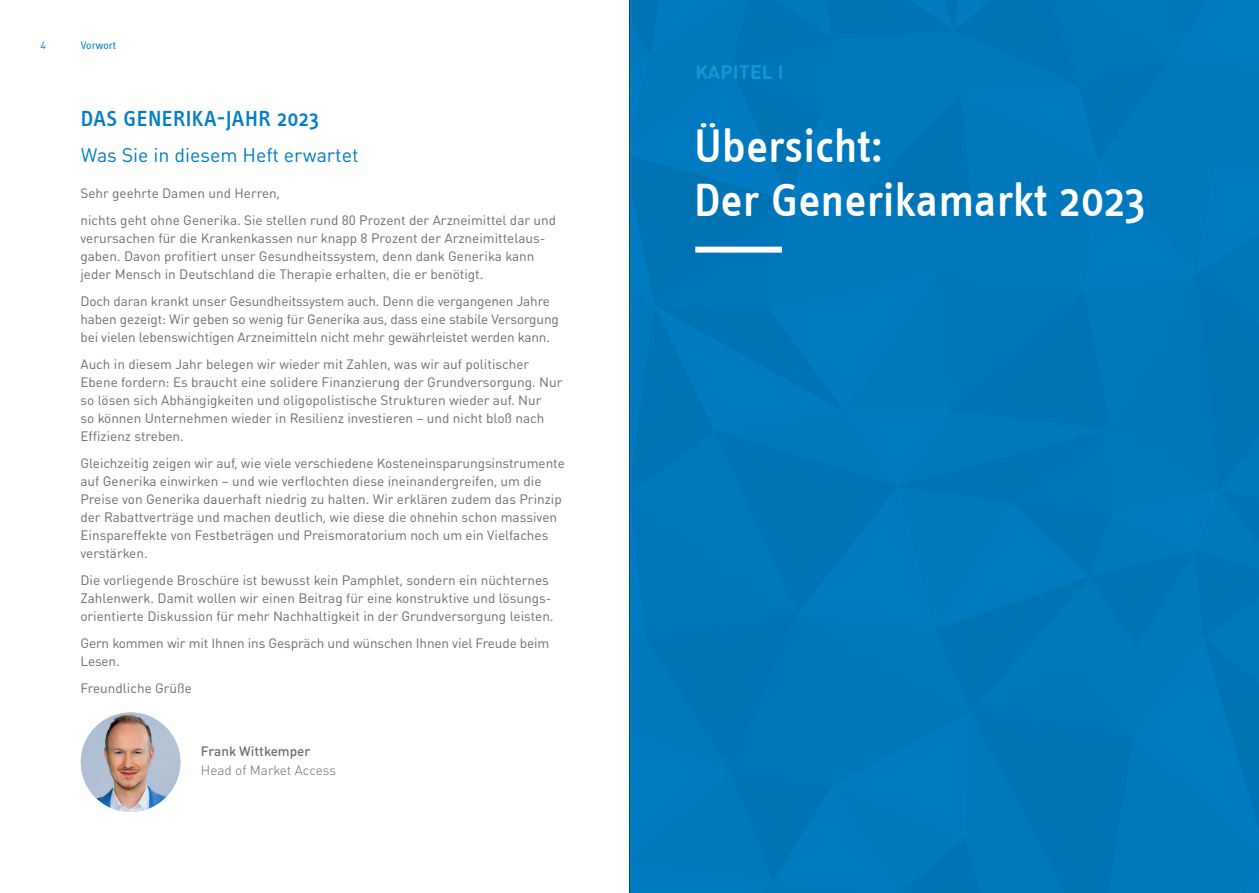
<style>
.page{position:relative;width:1259px;height:893px;background:#fff}
.page>*{position:absolute;margin:0;border:0;box-sizing:border-box;transform-origin:0 0}
.Kapitel{font:500 48px "Info Text";color:#fff}
.Head_Infotext{font:500 22.5px "Info Text";letter-spacing:.02em;color:#007ec5}
.Head{font:19.5px "DIN Round OT";color:#007ec5}
.Head-2{font:700 19.5px "DIN Round OT";letter-spacing:.005em;color:#119ad2}
.Fliess{font:13.5px/18px "DIN Round OT";color:#6c6d70}
.Fliess-2{font:300 13.5px "DIN Round OT";color:#6c6d70}
.Fliess-3{font:500 13.5px "DIN Round OT";color:#6c6d70}
.Kolumne_links{font:11.25px "Info Text Regular Tf";color:#007ec5}
.t1{font:10.5px "DIN Round OT";color:#007ec5}
</style>
<div class="page">
<div style="left:633px;top:0;width:626px;height:893px;background:#0078bc"></div>
<div style="left:695px;top:247px;width:87px;height:6px;background:#fff"></div>
<img style="left:81px;top:712px;width:99px;height:100px;border-radius:50px">
<svg style="left:629px;top:0;width:1px;height:893px"></svg>
<p class="t1" style="left:40px;top:38px;width:7px">4</p>
<p class="Kolumne_links" style="left:81px;top:39px;width:37px">Vorwort</p>
<p class="Head_Infotext" style="left:81px;top:106px;width:240px">DAS GENERIKA-JAHR 2023</p>
<p class="Head" style="left:81px;top:143px;width:279px">Was Sie in diesem Heft erwartet</p>
<p class="Fliess" style="left:80px;top:184px;width:201px">Sehr geehrte Damen und Herren,</p>
<p class="Fliess" style="left:80px;top:211px;width:477px">nichts geht ohne Generika. Sie stellen rund 80 Prozent der Arzneimittel dar und verursachen für die Krankenkassen nur knapp 8 Prozent der Arzneimittelaus&shy;gaben. Davon profitiert unser Gesundheitssystem, denn dank Generika kann jeder Mensch in Deutschland die Therapie erhalten, die er benötigt.</p>
<p class="Fliess" style="left:80px;top:292px;width:480px">Doch daran krankt unser Gesundheitssystem auch. Denn die vergangenen Jahre haben gezeigt: Wir geben so wenig für Generika aus, dass eine stabile Versorgung bei vielen lebenswichtigen Arzneimitteln nicht mehr gewährleistet werden kann.</p>
<p class="Fliess" style="left:80px;top:355px;width:483px">Auch in diesem Jahr belegen wir wieder mit Zahlen, was wir auf politischer Ebene fordern: Es braucht eine solidere Finanzierung der Grundversorgung. Nur so lösen sich Abhängigkeiten und oligopolistische Strukturen wieder auf. Nur<br>so können Unternehmen wieder in Resilienz investieren – und nicht bloß nach Effizienz streben.</p>
<p class="Fliess" style="left:80px;top:454px;width:486px">Gleichzeitig zeigen wir auf, wie viele verschiedene Kosteneinsparungsinstrumente auf Generika einwirken – und wie verflochten diese ineinandergreifen, um die Preise von Generika dauerhaft niedrig zu halten. Wir erklären zudem das Prinzip der Rabattverträge und machen deutlich, wie diese die ohnehin schon massiven Einspareffekte von Festbeträgen und Preismoratorium noch um ein Vielfaches verstärken.</p>
<p class="Fliess" style="left:80px;top:571px;width:475px">Die vorliegende Broschüre ist bewusst kein Pamphlet, sondern ein nüchternes<br>Zahlenwerk. Damit wollen wir einen Beitrag für eine konstruktive und lösungs&shy;orientierte Diskussion für mehr Nachhaltigkeit in der Grundversorgung leisten.</p>
<p class="Fliess" style="left:80px;top:634px;width:470px">Gern kommen wir mit Ihnen ins Gespräch und wünschen Ihnen viel Freude beim<br>Lesen.</p>
<p class="Fliess" style="left:80px;top:679px;width:113px">Freundliche Grüße</p>
<p class="Fliess-3" style="left:201px;top:743px;width:111px">Frank Wittkemper</p>
<p class="Fliess-2" style="left:201px;top:761px;width:137px">Head of Market Access</p>
<p class="Head-2" style="left:695px;top:59px;width:90px">KAPITEL I</p>
<p class="Kapitel" style="left:694px;top:119px;width:190px">Übersicht:</p>
<p class="Kapitel" style="left:694px;top:173px;width:453px">Der Generikamarkt 2023</p>
</div>
